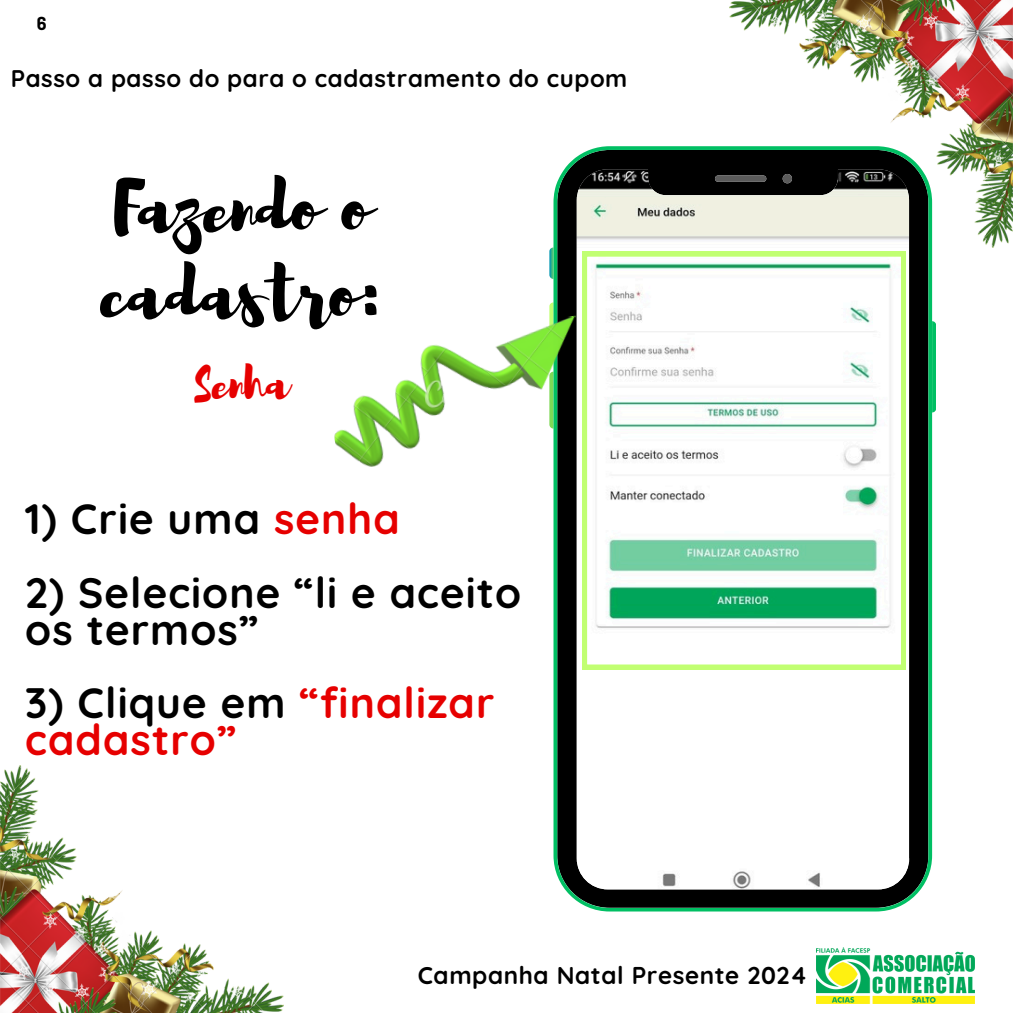
<style>
.page{position:relative;width:1013px;height:1013px;background:#fff}
.page>*{position:absolute;margin:0;border:0;box-sizing:border-box;transform-origin:0 0}
.t1{font:72.5px/86.2px "Brusher";color:#000}
.t2{font:45px "Brusher";color:#e60000}
.t3{font:700 42.38px/36.9px "Quicksand";letter-spacing:.025em;color:#000}
.t4{font:700 42.38px/36.9px "Quicksand";letter-spacing:.025em;color:#e60000}
.t5{font:700 24.25px "Quicksand";letter-spacing:.025em;color:#000}
.t6{font:700 24px "Quicksand";letter-spacing:.025em;color:#000}
.t7{font:700 18.25px "Barlow";color:#000}
.s1{color:#e60000}
.s2{color:#000}
</style>
<div class="page">
<svg style="left:549px;top:247px;width:4px;height:32px"></svg>
<svg style="left:549px;top:302px;width:4px;height:13px"></svg>
<svg style="left:932px;top:321px;width:4px;height:91px"></svg>
<svg style="left:553px;top:146px;width:379px;height:765px"></svg>
<svg style="left:582px;top:252px;width:323px;height:417px"></svg>
<img style="left:334px;top:315px;width:257px;height:156px">
<img style="left:0;top:765px;width:283px;height:247px">
<img style="left:729px;top:0;width:283px;height:247px">
<img style="left:816px;top:947px;width:158px;height:56px">
<h3 class="t7" style="left:37px;top:12px;width:11px">6</h3>
<h2 class="t6" style="left:11px;top:63px;width:618px">Passo a passo do para o cadastramento do cupom</h2>
<p class="t1" style="left:100px;top:160px;width:285px">Fazendo o cadastro:</p>
<h1 class="t2" style="left:194px;top:354px;width:96px">Senha</h1>
<p class="t3" style="left:25px;top:499px;width:376px">1) Crie uma <span class="s1">senha</span></p>
<p class="t3" style="left:25px;top:573px;width:497px">2) Selecione “li e aceito os termos”</p>
<p class="t4" style="left:25px;top:684px;width:471px"><span class="s2">3) Clique em</span> “finalizar cadastro”</p>
<h2 class="t5" style="left:418px;top:959px;width:391px">Campanha Natal Presente 2024</h2>
</div>
